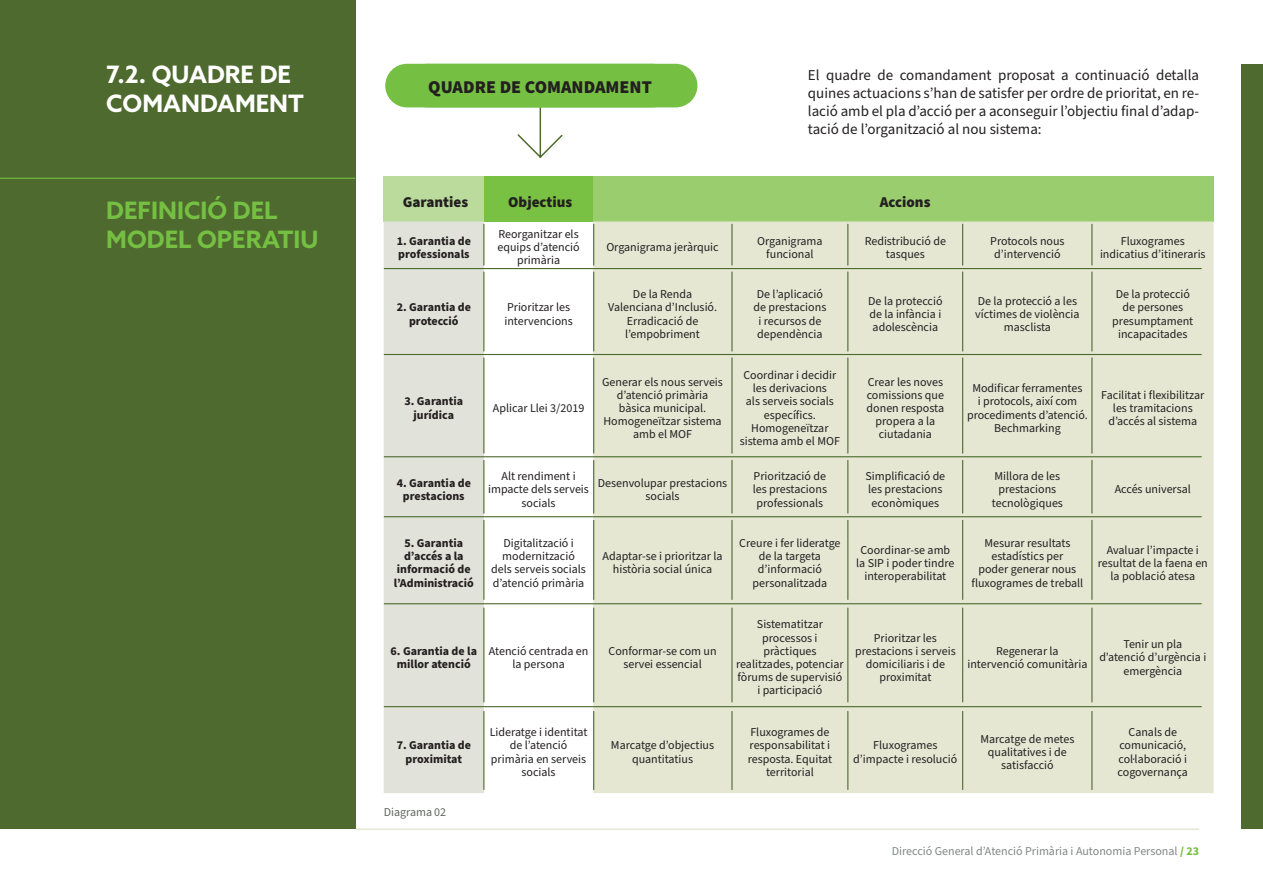
<style>
.page{position:relative;width:1263px;height:893px;background:#fff}
.page>*{position:absolute;margin:0;border:0;box-sizing:border-box;transform-origin:0 0}
.t1{font:700 24px/28.8px "Azo Sans";color:#75bf43}
.t2{font:700 24px/28.8px "Azo Sans";color:#fff}
.t3{font:900 18px "Source Sans Pro";color:#231f20}
.t4{font:15px/18px "Source Sans Pro";color:#231f20;text-align:justify}
.t5{font:900 15px "Source Sans Pro";color:#231f20}
.t6{font:12px/13.2px "Source Sans Pro";color:#231f20;text-align:center}
.t7{font:700 12px/13.2px "Source Sans Pro";color:#231f20;text-align:center}
.t8{font:12px "Source Sans Pro";color:#838686}
.t9{font:12px "Source Sans Pro";color:#61665f}
.s1{font-weight:900;color:#79c142}
.s2{font-weight:700;color:#79c142}
</style>
<div class="page">
<div style="left:0;top:0;width:356px;height:829px;background:#4e6a2f"></div>
<hr style="left:356px;top:828px;width:843px;height:2px;background:#e5e7d3">
<hr style="left:0;top:178px;width:355px;height:1px;background:#75bf43">
<div style="left:1242px;top:64px;width:21px;height:764px;background:#4e6a2f"></div>
<div style="left:384px;top:176px;width:100px;height:45px;background:#badb9b"></div>
<div style="left:484px;top:176px;width:109px;height:45px;background:#79c142"></div>
<div style="left:593px;top:176px;width:620px;height:45px;background:#9acd6e"></div>
<div style="left:384px;top:221px;width:100px;height:572px;background:#e1e2d9"></div>
<div style="left:593px;top:221px;width:620px;height:572px;background:#e5e7d3"></div>
<svg style="left:516px;top:107px;width:48px;height:51px"></svg>
<hr style="left:384px;top:268px;width:817px;height:1px;background:#4e6a2f">
<hr style="left:384px;top:354px;width:817px;height:1px;background:#4e6a2f">
<hr style="left:384px;top:456px;width:817px;height:1px;background:#4e6a2f">
<hr style="left:384px;top:516px;width:817px;height:1px;background:#4e6a2f">
<hr style="left:384px;top:603px;width:817px;height:1px;background:#4e6a2f">
<hr style="left:384px;top:706px;width:817px;height:1px;background:#4e6a2f">
<div style="left:385px;top:64px;width:312px;height:43px;background:#75bf43;border-radius:22px"></div>
<hr style="left:483px;top:224px;width:1px;height:41px;background:#4e6a2f">
<hr style="left:593px;top:224px;width:1px;height:41px;background:#4e6a2f">
<hr style="left:731px;top:224px;width:1px;height:41px;background:#4e6a2f">
<hr style="left:847px;top:224px;width:1px;height:41px;background:#4e6a2f">
<hr style="left:962px;top:224px;width:1px;height:41px;background:#4e6a2f">
<hr style="left:1091px;top:224px;width:1px;height:41px;background:#4e6a2f">
<hr style="left:483px;top:272px;width:1px;height:79px;background:#4e6a2f">
<hr style="left:593px;top:272px;width:1px;height:79px;background:#4e6a2f">
<hr style="left:731px;top:272px;width:1px;height:79px;background:#4e6a2f">
<hr style="left:847px;top:272px;width:1px;height:79px;background:#4e6a2f">
<hr style="left:962px;top:272px;width:1px;height:79px;background:#4e6a2f">
<hr style="left:1091px;top:272px;width:1px;height:79px;background:#4e6a2f">
<hr style="left:483px;top:358px;width:1px;height:95px;background:#4e6a2f">
<hr style="left:593px;top:358px;width:1px;height:95px;background:#4e6a2f">
<hr style="left:731px;top:358px;width:1px;height:95px;background:#4e6a2f">
<hr style="left:847px;top:358px;width:1px;height:95px;background:#4e6a2f">
<hr style="left:962px;top:358px;width:1px;height:95px;background:#4e6a2f">
<hr style="left:1091px;top:358px;width:1px;height:95px;background:#4e6a2f">
<hr style="left:483px;top:460px;width:1px;height:53px;background:#4e6a2f">
<hr style="left:593px;top:460px;width:1px;height:53px;background:#4e6a2f">
<hr style="left:731px;top:460px;width:1px;height:53px;background:#4e6a2f">
<hr style="left:847px;top:460px;width:1px;height:53px;background:#4e6a2f">
<hr style="left:962px;top:460px;width:1px;height:53px;background:#4e6a2f">
<hr style="left:1091px;top:460px;width:1px;height:53px;background:#4e6a2f">
<hr style="left:483px;top:520px;width:1px;height:79px;background:#4e6a2f">
<hr style="left:593px;top:520px;width:1px;height:79px;background:#4e6a2f">
<hr style="left:731px;top:520px;width:1px;height:79px;background:#4e6a2f">
<hr style="left:847px;top:520px;width:1px;height:79px;background:#4e6a2f">
<hr style="left:962px;top:520px;width:1px;height:79px;background:#4e6a2f">
<hr style="left:1091px;top:520px;width:1px;height:79px;background:#4e6a2f">
<hr style="left:483px;top:608px;width:1px;height:94px;background:#4e6a2f">
<hr style="left:593px;top:608px;width:1px;height:94px;background:#4e6a2f">
<hr style="left:731px;top:608px;width:1px;height:94px;background:#4e6a2f">
<hr style="left:847px;top:608px;width:1px;height:94px;background:#4e6a2f">
<hr style="left:962px;top:608px;width:1px;height:94px;background:#4e6a2f">
<hr style="left:1091px;top:608px;width:1px;height:94px;background:#4e6a2f">
<hr style="left:483px;top:711px;width:1px;height:78px;background:#4e6a2f">
<hr style="left:593px;top:711px;width:1px;height:78px;background:#4e6a2f">
<hr style="left:731px;top:711px;width:1px;height:78px;background:#4e6a2f">
<hr style="left:847px;top:711px;width:1px;height:78px;background:#4e6a2f">
<hr style="left:962px;top:711px;width:1px;height:78px;background:#4e6a2f">
<hr style="left:1091px;top:711px;width:1px;height:78px;background:#4e6a2f">
<h1 class="t2" style="left:106px;top:59px;width:199px">7.2. QUADRE DE<br>COMANDAMENT</h1>
<h1 class="t1" style="left:106px;top:196px;width:214px">DEFINICIÓ DEL<br>MODEL OPERATIU</h1>
<h2 class="t3" style="left:428px;top:74px;width:225px">QUADRE DE COMANDAMENT</h2>
<p class="t4" style="left:808px;top:66px;width:393px">El quadre de comandament proposat a continuació detalla quines actuacions s’han de satisfer per ordre de prioritat, en re&shy;lació amb el pla d’acció per a aconseguir l’objectiu final d’adap&shy;tació de l’organització al nou sistema:</p>
<p class="t5" style="left:403px;top:191px;width:67px">Garanties</p>
<p class="t5" style="left:508px;top:191px;width:66px">Objectius</p>
<p class="t5" style="left:880px;top:191px;width:52px">Accions</p>
<p class="t7" style="left:397px;top:234px;width:76px;text-align:left">1. Garantia de professionals</p>
<p class="t6" style="left:497px;top:228px;width:84px">Reorganitzar els equips d’atenció primària</p>
<p class="t6" style="left:606px;top:241px;width:114px">Organigrama jeràrquic</p>
<p class="t6" style="left:757px;top:234px;width:67px">Organigrama funcional</p>
<p class="t6" style="left:865px;top:234px;width:83px">Redistribució de tasques</p>
<p class="t6" style="left:990px;top:234px;width:76px">Protocols nous d’intervenció</p>
<p class="t6" style="left:1100px;top:234px;width:107px">Fluxogrames indicatius d’itineraris</p>
<p class="t7" style="left:397px;top:301px;width:76px">2. Garantia de protecció</p>
<p class="t6" style="left:504px;top:301px;width:70px;text-align:left">Prioritzar les intervencions</p>
<p class="t7" style="left:404px;top:395px;width:60px">3. Garantia jurídica</p>
<p class="t6" style="left:493px;top:402px;width:93px">Aplicar Llei 3/2019</p>
<p class="t6" style="left:608px;top:288px;width:110px">De la Renda<br>Valenciana d’Inclusió.<br>Erradicació de l’empobriment</p>
<p class="t6" style="left:753px;top:288px;width:74px">De l’aplicació de prestacions i recursos de dependència</p>
<p class="t6" style="left:868px;top:295px;width:76px;text-align:justify">De la protecció de la infància i adolescència</p>
<p class="t6" style="left:975px;top:295px;width:106px">De la protecció a les víctimes de violència masclista</p>
<p class="t6" style="left:1112px;top:288px;width:83px">De la protecció de persones presumptament incapacitades</p>
<p class="t6" style="left:602px;top:375px;width:122px">Generar els nous serveis d’atenció primària bàsica municipal.<br>Homogeneïtzar sistema amb el MOF</p>
<p class="t6" style="left:740px;top:369px;width:102px">Coordinar i decidir les derivacions<br>als serveis socials específics.<br>Homogeneïtzar sistema amb el MOF</p>
<p class="t6" style="left:867px;top:375px;width:79px">Crear les noves comissions que donen resposta propera a la ciutadania</p>
<p class="t6" style="left:967px;top:382px;width:122px">Modificar ferramentes<br>i protocols, així com procediments d’atenció.<br>Bechmarking</p>
<p class="t6" style="left:1101px;top:389px;width:105px">Facilitat i flexibilitzar les tramitacions d’accés al sistema</p>
<p class="t7" style="left:397px;top:476px;width:76px">4. Garantia de prestacions</p>
<p class="t6" style="left:488px;top:470px;width:102px">Alt rendiment i impacte dels serveis socials</p>
<p class="t6" style="left:598px;top:476px;width:131px">Desenvolupar prestacions socials</p>
<p class="t6" style="left:753px;top:470px;width:76px">Priorització de les prestacions professionals</p>
<p class="t6" style="left:865px;top:470px;width:81px;text-align:left">Simplificació de les prestacions econòmiques</p>
<p class="t6" style="left:992px;top:470px;width:73px">Millora de les prestacions tecnològiques</p>
<p class="t6" style="left:1115px;top:483px;width:78px">Accés universal</p>
<p class="t7" style="left:394px;top:537px;width:82px">5. Garantia d’accés a la informació de l’Administració</p>
<p class="t6" style="left:491px;top:537px;width:96px">Digitalització i modernització dels serveis socials d’atenció primària</p>
<p class="t6" style="left:602px;top:550px;width:121px">Adaptar-se i prioritzar la història social única</p>
<p class="t7" style="left:391px;top:644px;width:88px">6. Garantia de la millor atenció</p>
<p class="t6" style="left:489px;top:645px;width:101px">Atenció centrada en la persona</p>
<p class="t6" style="left:608px;top:645px;width:110px">Conformar-se com un servei essencial</p>
<p class="t7" style="left:397px;top:739px;width:76px">7. Garantia de proximitat</p>
<p class="t9" style="left:384px;top:804px;width:64px">Diagrama 02</p>
<p class="t6" style="left:490px;top:726px;width:99px">Lideratge i identitat de l’atenció primària en serveis socials</p>
<p class="t6" style="left:611px;top:739px;width:105px">Marcatge d’objectius quantitatius</p>
<p class="t6" style="left:739px;top:537px;width:103px">Creure i fer lideratge de la targeta d’informació personalitzada</p>
<p class="t6" style="left:856px;top:543px;width:100px">Coordinar-se amb la SIP i poder tindre interoperabilitat</p>
<p class="t6" style="left:971px;top:537px;width:113px">Mesurar resultats estadístics per<br>poder generar nous fluxogrames de treball</p>
<p class="t6" style="left:1098px;top:543px;width:112px">Avaluar l’impacte i resultat de la faena en la població atesa</p>
<p class="t6" style="left:736px;top:618px;width:109px">Sistematitzar processos i pràctiques realitzades, potenciar fòrums de supervisió i participació</p>
<p class="t6" style="left:855px;top:631px;width:102px">Prioritzar les prestacions i serveis domiciliaris i de proximitat</p>
<p class="t6" style="left:967px;top:645px;width:122px">Regenerar la intervenció comunitària</p>
<p class="t6" style="left:1099px;top:638px;width:109px">Tenir un pla d’atenció d’urgència i emergència</p>
<p class="t6" style="left:748px;top:726px;width:86px">Fluxogrames de responsabilitat i resposta. Equitat territorial</p>
<p class="t6" style="left:853px;top:739px;width:106px">Fluxogrames d’impacte i resolució</p>
<p class="t6" style="left:980px;top:733px;width:95px">Marcatge de metes qualitatives i de satisfacció</p>
<p class="t6" style="left:1118px;top:726px;width:72px">Canals de comunicació, col·laboració i cogovernança</p>
<p class="t8" style="left:892px;top:843px;width:309px">Direcció General d’Atenció Primària i Autonomia Personal <span class="s1">/</span> <span class="s2">23</span></p>
</div>
